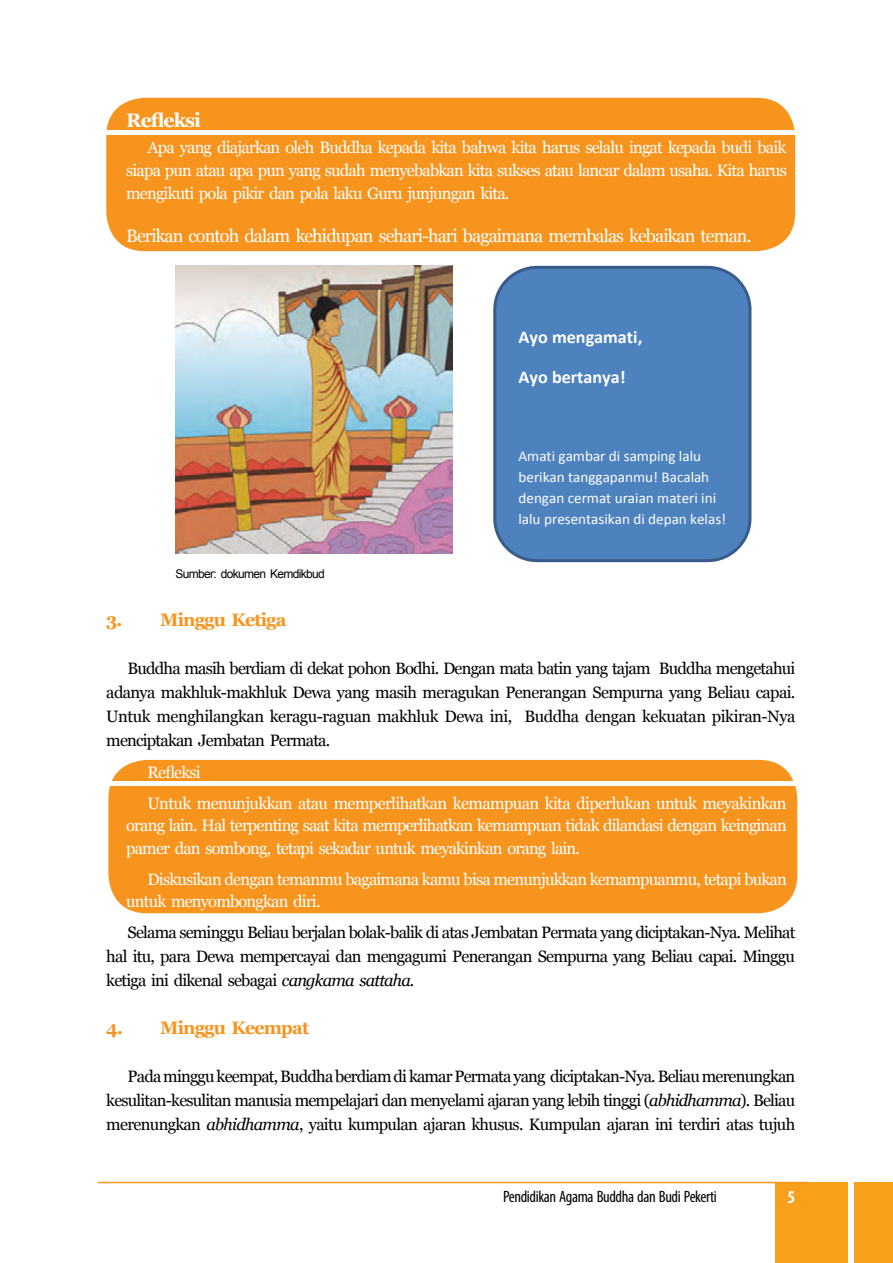
<style>
.page{position:relative;width:893px;height:1263px;background:#fff}
.page>*{position:absolute;margin:0;border:0;box-sizing:border-box;transform-origin:0 0}
.t1{font:700 19.5px "Georgia";letter-spacing:-.05em;color:#fff}
.t2{font:18px "Georgia";letter-spacing:-.05em;color:#fff}
.t3{font:700 18px "Georgia";letter-spacing:-.05em;color:#f7941e}
.t4{font:700 18px "Calibri";color:#fff}
.t5{font:700 condensed 18px "Myriad Pro";color:#fff}
.t6{font:16.5px/24px "Georgia";letter-spacing:-.045em;color:#000;text-align:justify}
.t7{font:16.5px/22.5px "Georgia";letter-spacing:-.05em;color:#fff}
.t8{font:condensed 16.5px "Myriad Pro";letter-spacing:-.025em;color:#000}
.t9{font:15px/21px "Calibri";color:#fff}
.t10{font:12px "Arial";letter-spacing:-.055em;color:#000}
.s1{font-style:italic}
</style>
<div class="page">
<div style="left:775px;top:1182px;width:118px;height:81px;background:#f9a01b"></div>
<div style="left:848px;top:1182px;width:6px;height:81px;background:#fff"></div>
<hr style="left:98px;top:1182px;width:710px;height:1px;background:#f7941e">
<img style="left:175px;top:266px;width:278px;height:288px">
<div style="left:106px;top:98px;width:689px;height:153px;background:#f7941e;border-radius:38px"></div>
<div style="left:104px;top:130px;width:693px;height:5px;background:#fff"></div>
<div style="left:108px;top:760px;width:689px;height:153px;background:#f7941e;border-radius:38px"></div>
<div style="left:104px;top:781px;width:693px;height:5px;background:#fff"></div>
<div style="left:495px;top:267px;width:255px;height:294px;background:#4e82be;border-radius:42px"></div>
<div style="left:493px;top:266px;width:258px;height:296px;border:3px solid #385d8a;border-radius:42px"></div>
<p class="t1" style="left:126px;top:107px;width:76px">Refleksi</p>
<p class="t7" style="left:126px;top:137px;width:662px;text-align:justify;text-indent:21px">Apa yang diajarkan oleh Buddha kepada kita bahwa kita harus selalu ingat kepada budi baik siapa pun atau apa pun yang sudah menyebabkan kita sukses atau lancar dalam usaha. Kita harus mengikuti pola pikir dan pola laku Guru junjungan kita.</p>
<p class="t2" style="left:126px;top:225px;width:627px">Berikan contoh dalam kehidupan sehari-hari bagaimana membalas kebaikan teman.</p>
<p class="t4" style="left:518px;top:325px;width:125px">Ayo mengamati,</p>
<p class="t4" style="left:518px;top:365px;width:109px">Ayo bertanya!</p>
<p class="t10" style="left:175px;top:566px;width:151px">Sumber: dokumen Kemdikbud</p>
<p class="t9" style="left:518px;top:445px;width:209px">Amati gambar di samping lalu berikan tanggapanmu! Bacalah dengan cermat uraian materi ini lalu presentasikan di depan kelas!</p>
<p class="t3" style="left:106px;top:608px;width:182px">3. Minggu Ketiga</p>
<p class="t6" style="left:106px;top:656px;width:691px;text-indent:21px">Buddha masih berdiam di dekat pohon Bodhi. Dengan mata batin yang tajam Buddha mengetahui adanya makhluk-makhluk Dewa yang masih meragukan Penerangan Sempurna yang Beliau capai.<br>Untuk menghilangkan keragu-raguan makhluk Dewa ini, Buddha dengan kekuatan pikiran-Nya menciptakan Jembatan Permata.</p>
<p class="t7" style="left:147px;top:757px;width:641px;line-height:31px">Refleksi<br>Untuk menunjukkan atau memperlihatkan kemampuan kita diperlukan untuk meyakinkan</p>
<p class="t7" style="left:126px;top:815px;width:662px">orang lain. Hal terpenting saat kita memperlihatkan kemampuan tidak dilandasi dengan keinginan pamer dan sombong, tetapi sekadar untuk meyakinkan orang lain.</p>
<p class="t7" style="left:126px;top:868px;width:662px;text-indent:21px">Diskusikan dengan temanmu bagaimana kamu bisa menunjukkan kemampuanmu, tetapi bukan untuk menyombongkan diri.</p>
<p class="t6" style="left:106px;top:920px;width:691px;text-indent:21px">Selama seminggu Beliau berjalan bolak-balik di atas Jembatan Permata yang diciptakan-Nya. Melihat hal itu, para Dewa mempercayai dan mengagumi Penerangan Sempurna yang Beliau capai. Minggu ketiga ini dikenal sebagai <span class="s1">cangkama sattaha</span>.</p>
<p class="t3" style="left:106px;top:1016px;width:204px">4. Minggu Keempat</p>
<p class="t6" style="left:106px;top:1064px;width:690px;text-indent:21px">Pada minggu keempat, Buddha berdiam di kamar Permata yang diciptakan-Nya. Beliau merenungkan kesulitan-kesulitan manusia mempelajari dan menyelami ajaran yang lebih tinggi (<span class="s1">abhidhamma</span>). Beliau merenungkan <span class="s1">abhidhamma</span>, yaitu kumpulan ajaran khusus. Kumpulan ajaran ini terdiri atas tujuh</p>
<p class="t8" style="left:503px;top:1187px;width:215px">Pendidikan Agama Buddha dan Budi Pekerti</p>
<p class="t5" style="left:788px;top:1186px;width:9px">5</p>
</div>
